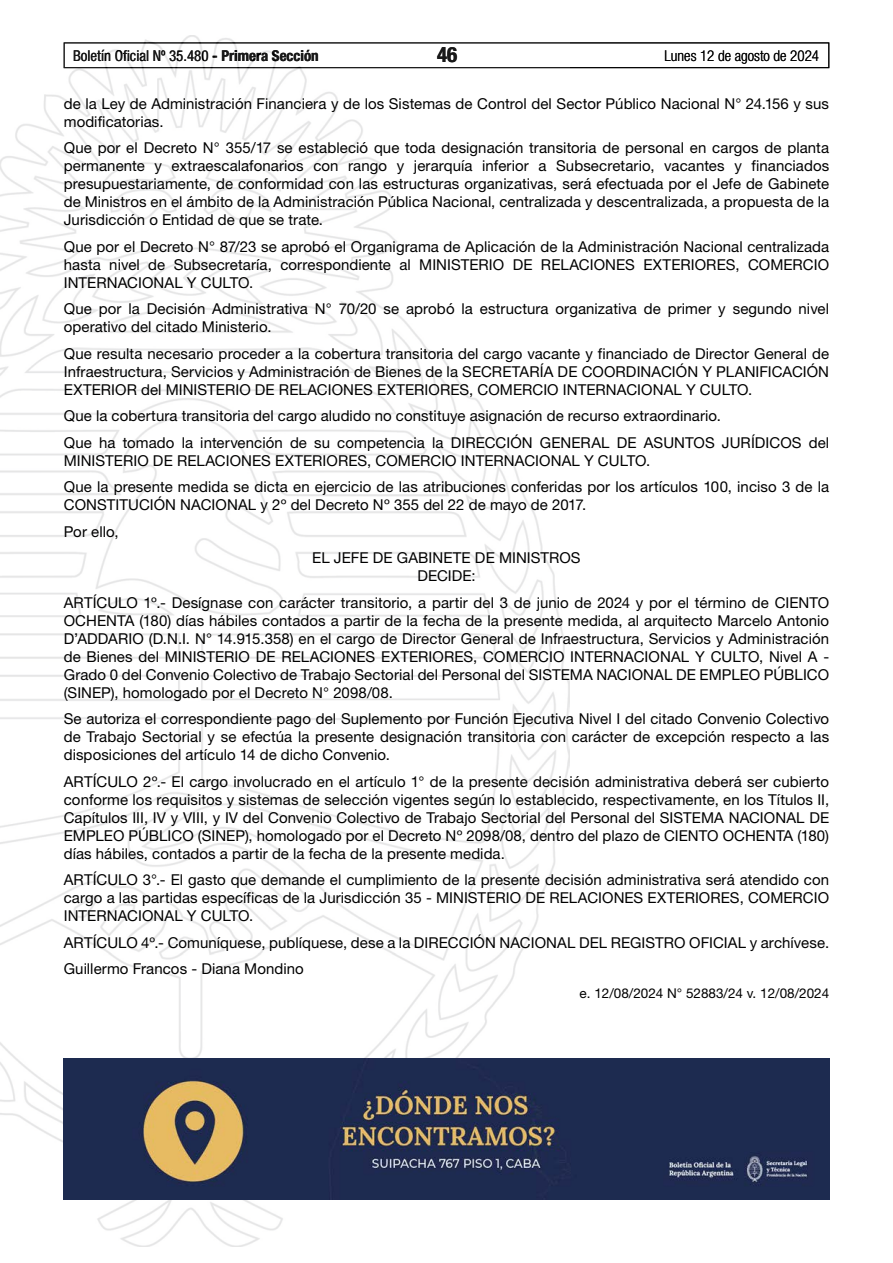
<style>
.page{position:relative;width:893px;height:1263px;background:#fff}
.page>*{position:absolute;margin:0;border:0;box-sizing:border-box;transform-origin:0 0}
.t1{font:700 condensed 21px "Helvetica Neue LT Std";color:#000}
.t2{font:15px/18px "Helvetica Neue LT Std";letter-spacing:.005em;color:#000;text-align:justify}
.t3{font:condensed 15px "Helvetica Neue LT Std";color:#000}
.t4{font:300 condensed 15px "Helvetica Neue LT Std";color:#000}
.t5{font:13.5px "Helvetica Neue LT Std";color:#000}
.s1{font-weight:700}
</style>
<div class="page">
<div style="left:64px;top:43px;width:765px;height:25px;border:1px solid #000"></div>
<img style="left:0;top:35px;width:569px;height:1211px">
<img style="left:64px;top:1059px;width:765px;height:140px">
<p class="t3" style="left:73px;top:47px;width:247px">Boletín Oficial Nº 35.480 <span class="s1">- Primera Sección</span></p>
<h1 class="t1" style="left:437px;top:42px;width:22px">46</h1>
<p class="t4" style="left:665px;top:47px;width:156px">Lunes 12 de agosto de 2024</p>
<p class="t2" style="left:64px;top:94px;width:767px">de la Ley de Administración Financiera y de los Sistemas de Control del Sector Público Nacional N° 24.156 y sus modificatorias.</p>
<p class="t2" style="left:64px;top:138px;width:767px">Que por el Decreto N° 355/17 se estableció que toda designación transitoria de personal en cargos de planta permanente y extraescalafonarios con rango y jerarquía inferior a Subsecretario, vacantes y financiados presupuestariamente, de conformidad con las estructuras organizativas, será efectuada por el Jefe de Gabinete de Ministros en el ámbito de la Administración Pública Nacional, centralizada y descentralizada, a propuesta de la Jurisdicción o Entidad de que se trate.</p>
<p class="t2" style="left:64px;top:237px;width:767px">Que por el Decreto N° 87/23 se aprobó el Organigrama de Aplicación de la Administración Nacional centralizada hasta nivel de Subsecretaría, correspondiente al MINISTERIO DE RELACIONES EXTERIORES, COMERCIO INTERNACIONAL Y CULTO.</p>
<p class="t2" style="left:64px;top:299px;width:767px">Que por la Decisión Administrativa N° 70/20 se aprobó la estructura organizativa de primer y segundo nivel operativo del citado Ministerio.</p>
<p class="t2" style="left:64px;top:344px;width:767px">Que resulta necesario proceder a la cobertura transitoria del cargo vacante y financiado de Director General de Infraestructura, Servicios y Administración de Bienes de la SECRETARÍA DE COORDINACIÓN Y PLANIFICACIÓN EXTERIOR del MINISTERIO DE RELACIONES EXTERIORES, COMERCIO INTERNACIONAL Y CULTO.</p>
<p class="t2" style="left:64px;top:402px;width:767px;line-height:26.5px">Que la cobertura transitoria del cargo aludido no constituye asignación de recurso extraordinario.<br>Que ha tomado la intervención de su competencia la DIRECCIÓN GENERAL DE ASUNTOS JURÍDICOS del</p>
<p class="t2" style="left:64px;top:447px;width:767px;line-height:26.5px">MINISTERIO DE RELACIONES EXTERIORES, COMERCIO INTERNACIONAL Y CULTO.<br>Que la presente medida se dicta en ejercicio de las atribuciones conferidas por los artículos 100, inciso 3 de la</p>
<p class="t2" style="left:64px;top:496px;width:524px">CONSTITUCIÓN NACIONAL y 2º del Decreto Nº 355 del 22 de mayo de 2017.</p>
<p class="t2" style="left:64px;top:522px;width:56px">Por ello,</p>
<p class="t2" style="left:312px;top:549px;width:270px">EL JEFE DE GABINETE DE MINISTROS</p>
<p class="t2" style="left:64px;top:562px;width:767px;line-height:26.5px;text-align:center">DECIDE:<br>ARTÍCULO 1º.- Desígnase con carácter transitorio, a partir del 3 de junio de 2024 y por el término de CIENTO</p>
<p class="t2" style="left:64px;top:611px;width:767px">OCHENTA (180) días hábiles contados a partir de la fecha de la presente medida, al arquitecto Marcelo Antonio D’ADDARIO (D.N.I. N° 14.915.358) en el cargo de Director General de Infraestructura, Servicios y Administración de Bienes del MINISTERIO DE RELACIONES EXTERIORES, COMERCIO INTERNACIONAL Y CULTO, Nivel A - Grado 0 del Convenio Colectivo de Trabajo Sectorial del Personal del SISTEMA NACIONAL DE EMPLEO PÚBLICO (SINEP), homologado por el Decreto N° 2098/08.</p>
<p class="t2" style="left:64px;top:710px;width:767px">Se autoriza el correspondiente pago del Suplemento por Función Ejecutiva Nivel I del citado Convenio Colectivo de Trabajo Sectorial y se efectúa la presente designación transitoria con carácter de excepción respecto a las disposiciones del artículo 14 de dicho Convenio.</p>
<p class="t2" style="left:64px;top:772px;width:767px">ARTÍCULO 2º.- El cargo involucrado en el artículo 1° de la presente decisión administrativa deberá ser cubierto conforme los requisitos y sistemas de selección vigentes según lo establecido, respectivamente, en los Títulos II, Capítulos III, IV y VIII, y IV del Convenio Colectivo de Trabajo Sectorial del Personal del SISTEMA NACIONAL DE EMPLEO PÚBLICO (SINEP), homologado por el Decreto Nº 2098/08, dentro del plazo de CIENTO OCHENTA (180) días hábiles, contados a partir de la fecha de la presente medida.</p>
<p class="t2" style="left:64px;top:871px;width:767px">ARTÍCULO 3°.- El gasto que demande el cumplimiento de la presente decisión administrativa será atendido con cargo a las partidas específicas de la Jurisdicción 35 - MINISTERIO DE RELACIONES EXTERIORES, COMERCIO INTERNACIONAL Y CULTO.</p>
<p class="t2" style="left:64px;top:929px;width:767px;line-height:26.5px">ARTÍCULO 4º.- Comuníquese, publíquese, dese a la DIRECCIÓN NACIONAL DEL REGISTRO OFICIAL y archívese.<br>Guillermo Francos - Diana Mondino</p>
<p class="t5" style="left:580px;top:985px;width:251px">e. 12/08/2024 N° 52883/24 v. 12/08/2024</p>
</div>
